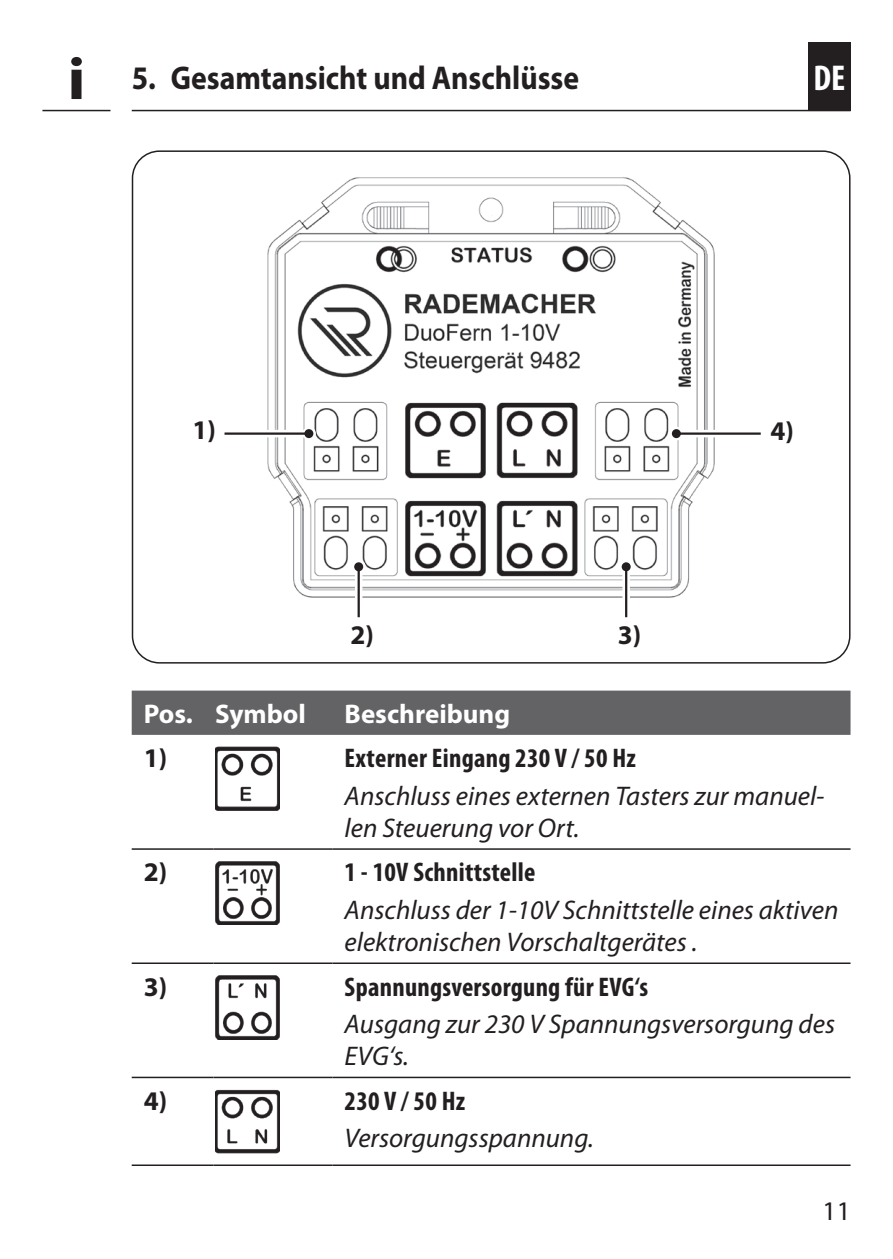
<style>
.page{position:relative;width:893px;height:1259px;background:#fff}
.page>*{position:absolute;margin:0;border:0;box-sizing:border-box;transform-origin:0 0}
.INFO-Icon{font:700 60px "Myriad Pro";color:#231f20;scale:1.1 1}
.t1{font:700 condensed 36px "Myriad Pro";color:#fff}
.t2{font:700 33px "Myriad Pro";color:#231f20;scale:.9 1}
.Fließtext_-_DE{font:italic 27px/32.4px "Myriad Pro";color:#231f20}
.Fließtext_-_DE-2{font:700 condensed 27px "Myriad Pro";letter-spacing:.01em;color:#231f20}
.Untertitel_-_DE{font:700 27px "Myriad Pro";color:#fff}
.Untertitel_-_DE-2{font:700 27px "Myriad Pro";color:#231f20}
.t3{font:27px "Myriad Pro";color:#231f20}
</style>
<div class="page">
<div style="left:808px;top:42px;width:42px;height:69px;background:#231f20"></div>
<hr style="left:132px;top:110px;width:719px;height:1px;background:#231f20">
<hr style="left:42px;top:110px;width:68px;height:1px;background:#231f20">
<img style="left:267px;top:177px;width:448px;height:421px">
<div style="left:225px;top:430px;width:80px;height:7px;background:#fff"></div>
<svg style="left:303px;top:426px;width:13px;height:14px"></svg>
<hr style="left:225px;top:432px;width:84px;height:3px;background:#231f20">
<div style="left:304px;top:429px;width:9px;height:9px;background:#231f20;border-radius:50%"></div>
<svg style="left:355px;top:572px;width:7px;height:45px"></svg>
<div style="left:352px;top:560px;width:14px;height:13px;background:#fff;border-radius:50%"></div>
<hr style="left:358px;top:567px;width:2px;height:50px;background:#231f20">
<div style="left:354px;top:562px;width:9px;height:9px;background:#231f20;border-radius:50%"></div>
<svg style="left:622px;top:572px;width:8px;height:45px"></svg>
<div style="left:619px;top:560px;width:14px;height:13px;background:#fff;border-radius:50%"></div>
<hr style="left:625px;top:567px;width:2px;height:50px;background:#231f20">
<div style="left:622px;top:562px;width:9px;height:9px;background:#231f20;border-radius:50%"></div>
<div style="left:680px;top:430px;width:81px;height:7px;background:#fff"></div>
<div style="left:669px;top:426px;width:13px;height:14px;background:#fff;border-radius:50%"></div>
<hr style="left:676px;top:432px;width:85px;height:3px;background:#231f20">
<div style="left:672px;top:429px;width:9px;height:9px;background:#231f20;border-radius:50%"></div>
<div style="left:132px;top:690px;width:718px;height:45px;background:#636366"></div>
<hr style="left:132px;top:848px;width:82px;height:2px;background:#231f20">
<hr style="left:214px;top:848px;width:119px;height:2px;background:#231f20">
<hr style="left:333px;top:848px;width:517px;height:2px;background:#231f20">
<hr style="left:132px;top:962px;width:82px;height:2px;background:#231f20">
<hr style="left:214px;top:962px;width:119px;height:2px;background:#231f20">
<hr style="left:333px;top:962px;width:517px;height:2px;background:#231f20">
<hr style="left:132px;top:1076px;width:82px;height:2px;background:#231f20">
<hr style="left:214px;top:1076px;width:119px;height:2px;background:#231f20">
<hr style="left:333px;top:1076px;width:517px;height:2px;background:#231f20">
<hr style="left:132px;top:1164px;width:82px;height:2px;background:#231f20">
<hr style="left:214px;top:1164px;width:119px;height:2px;background:#231f20">
<hr style="left:333px;top:1164px;width:517px;height:2px;background:#231f20">
<img style="left:215px;top:747px;width:64px;height:63px">
<img style="left:215px;top:861px;width:64px;height:64px">
<img style="left:215px;top:975px;width:64px;height:64px">
<img style="left:215px;top:1089px;width:64px;height:64px">
<p class="INFO-Icon" style="left:67px;top:45px;width:18px">i</p>
<p class="t2" style="left:132px;top:59px;width:499px">5. Gesamtansicht und Anschlüsse</p>
<h2 class="t1" style="left:813px;top:58px;width:33px">DE</h2>
<p class="Untertitel_-_DE-2" style="left:193px;top:415px;width:25px">1)</p>
<p class="Untertitel_-_DE-2" style="left:770px;top:416px;width:25px">4)</p>
<p class="Untertitel_-_DE-2" style="left:350px;top:619px;width:25px">2)</p>
<p class="Untertitel_-_DE-2" style="left:618px;top:619px;width:25px">3)</p>
<p class="Untertitel_-_DE" style="left:144px;top:698px;width:51px">Pos.</p>
<p class="Untertitel_-_DE" style="left:215px;top:698px;width:92px">Symbol</p>
<p class="Untertitel_-_DE" style="left:345px;top:698px;width:167px">Beschreibung</p>
<p class="Untertitel_-_DE-2" style="left:144px;top:743px;width:25px">1)</p>
<p class="Fließtext_-_DE-2" style="left:345px;top:743px;width:293px">Externer Eingang 230 V / 50 Hz</p>
<p class="Fließtext_-_DE" style="left:345px;top:780px;width:481px">Anschluss eines externen Tasters zur manuel&shy;len Steuerung vor Ort.</p>
<p class="Untertitel_-_DE-2" style="left:144px;top:857px;width:25px">2)</p>
<p class="Fließtext_-_DE-2" style="left:345px;top:857px;width:192px">1 - 10V Schnittstelle</p>
<p class="Fließtext_-_DE" style="left:345px;top:894px;width:495px">Anschluss der 1-10V Schnittstelle eines aktiven elektronischen Vorschaltgerätes .</p>
<p class="Untertitel_-_DE-2" style="left:144px;top:971px;width:25px">3)</p>
<p class="Fließtext_-_DE-2" style="left:345px;top:971px;width:305px">Spannungsversorgung für EVG‘s</p>
<p class="Fließtext_-_DE" style="left:345px;top:1008px;width:492px">Ausgang zur 230 V Spannungsversorgung des<br>EVG‘s.</p>
<p class="Untertitel_-_DE-2" style="left:144px;top:1085px;width:25px">4)</p>
<p class="Fließtext_-_DE-2" style="left:345px;top:1085px;width:122px">230 V / 50 Hz</p>
<p class="Fließtext_-_DE" style="left:345px;top:1122px;width:251px">Versorgungsspannung.</p>
<p class="t3" style="left:822px;top:1196px;width:29px">11</p>
</div>
